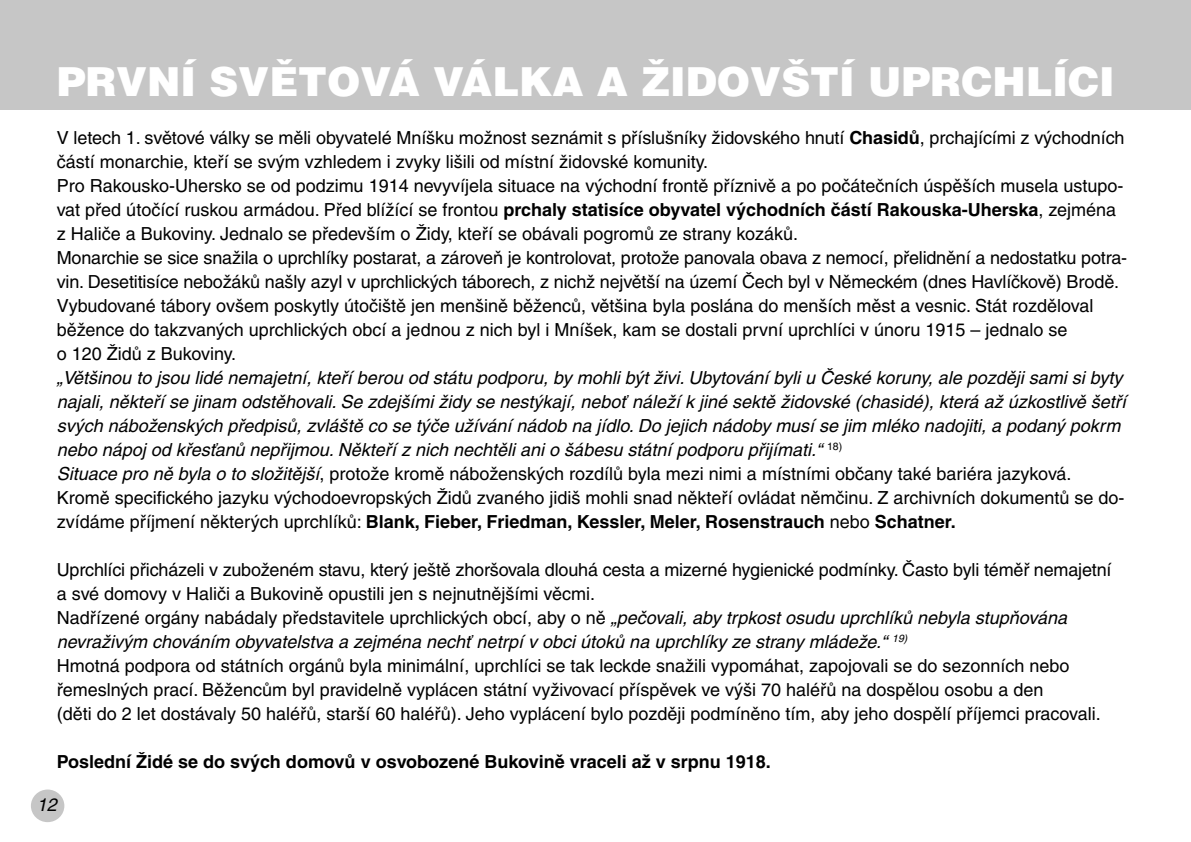
<style>
.page{position:relative;width:1191px;height:842px;background:#fff}
.page>*{position:absolute;margin:0;border:0;box-sizing:border-box;transform-origin:0 0}
.t1{font:900 40px "Helvetica CE";color:#fff}
.t2{font:18px/24px "Helvetica CE";color:#000}
.t3{font:italic 18px/24px "Helvetica CE";color:#000}
.t4{font:700 18px "Helvetica CE";color:#000}
.s1{font-weight:700}
.s2{font-style:normal}
.s3{font-weight:700;font-style:normal}
.s4{font-style:italic}
</style>
<div class="page">
<div style="left:0;top:0;width:1191px;height:109px;background:#c6c6c6"></div>
<div style="left:31px;top:789px;width:33px;height:33px;background:#c6c6c6;border-radius:50%"></div>
<h1 class="t1" style="left:57px;top:58px;width:1059px">PRVNÍ SVĚTOVÁ VÁLKA A ŽIDOVŠTÍ UPRCHLÍCI</h1>
<p class="t2" style="left:57px;top:126px;width:1072px">V letech 1. světové války se měli obyvatelé Mníšku možnost seznámit s příslušníky židovského hnutí <span class="s1">Chasidů</span>, prchajícími z východních částí monarchie, kteří se svým vzhledem i zvyky lišili od místní židovské komunity.<br>Pro Rakousko-Uhersko se od podzimu 1914 nevyvíjela situace na východní frontě příznivě a po počátečních úspěších musela ustupo&shy;vat před útočící ruskou armádou. Před blížící se frontou <span class="s1">prchaly statisíce obyvatel východních částí Rakouska-Uherska</span>, zejména z Haliče a Bukoviny. Jednalo se především o Židy, kteří se obávali pogromů ze strany kozáků.<br>Monarchie se sice snažila o uprchlíky postarat, a zároveň je kontrolovat, protože panovala obava z nemocí, přelidnění a nedostatku potra&shy;vin. Desetitisíce nebožáků našly azyl v uprchlických táborech, z nichž největší na území Čech byl v Německém (dnes Havlíčkově) Brodě.<br>Vybudované tábory ovšem poskytly útočiště jen menšině běženců, většina byla poslána do menších měst a vesnic. Stát rozděloval běžence do takzvaných uprchlických obcí a jednou z nich byl i Mníšek, kam se dostali první uprchlíci v únoru 1915 – jednalo se<br>o 120 Židů z Bukoviny.</p>
<p class="t3" style="left:57px;top:366px;width:1071px">„Většinou to jsou lidé nemajetní, kteří berou od státu podporu, by mohli být živi. Ubytování byli u České koruny, ale později sami si byty najali, někteří se jinam odstěhovali. Se zdejšími židy se nestýkají, neboť náleží k jiné sektě židovské (chasidé), která až úzkostlivě šetří svých náboženských předpisů, zvláště co se týče užívání nádob na jídlo. Do jejich nádoby musí se jim mléko nadojiti, a podaný pokrm nebo nápoj od křesťanů nepřijmou. Někteří z nich nechtěli ani o šábesu státní podporu přijímati.“ <sup>18)<br></sup>Situace pro ně byla o to složitější<span class="s2">, protože kromě náboženských rozdílů byla mezi nimi a místními občany také bariéra jazyková.<br>Kromě specifického jazyku východoevropských Židů zvaného jidiš mohli snad někteří ovládat němčinu. Z archivních dokumentů se do&shy;zvídáme příjmení některých uprchlíků:</span> <span class="s3">Blank, Fieber, Friedman, Kessler, Meler, Rosenstrauch</span> <span class="s2">nebo</span> <span class="s3">Schatner.</span></p>
<p class="t2" style="left:57px;top:558px;width:1056px">Uprchlíci přicházeli v zuboženém stavu, který ještě zhoršovala dlouhá cesta a mizerné hygienické podmínky. Často byli téměř nemajetní a své domovy v Haliči a Bukovině opustili jen s nejnutnějšími věcmi.<br>Nadřízené orgány nabádaly představitele uprchlických obcí, aby o ně <span class="s4">„pečovali, aby trpkost osudu uprchlíků nebyla stupňována nevraživým chováním obyvatelstva a zejména nechť netrpí v obci útoků na uprchlíky ze strany mládeže.“</span> <sup>19)<br></sup>Hmotná podpora od státních orgánů byla minimální, uprchlíci se tak leckde snažili vypomáhat, zapojovali se do sezonních nebo řemeslných prací. Běžencům byl pravidelně vyplácen státní vyživovací příspěvek ve výši 70 haléřů na dospělou osobu a den<br>(děti do 2 let dostávaly 50 haléřů, starší 60 haléřů). Jeho vyplácení bylo později podmíněno tím, aby jeho dospělí příjemci pracovali.</p>
<p class="t4" style="left:57px;top:751px;width:715px">Poslední Židé se do svých domovů v osvobozené Bukovině vraceli až v srpnu 1918.</p>
<p class="t3" style="left:37px;top:792px;width:22px">12</p>
</div>
